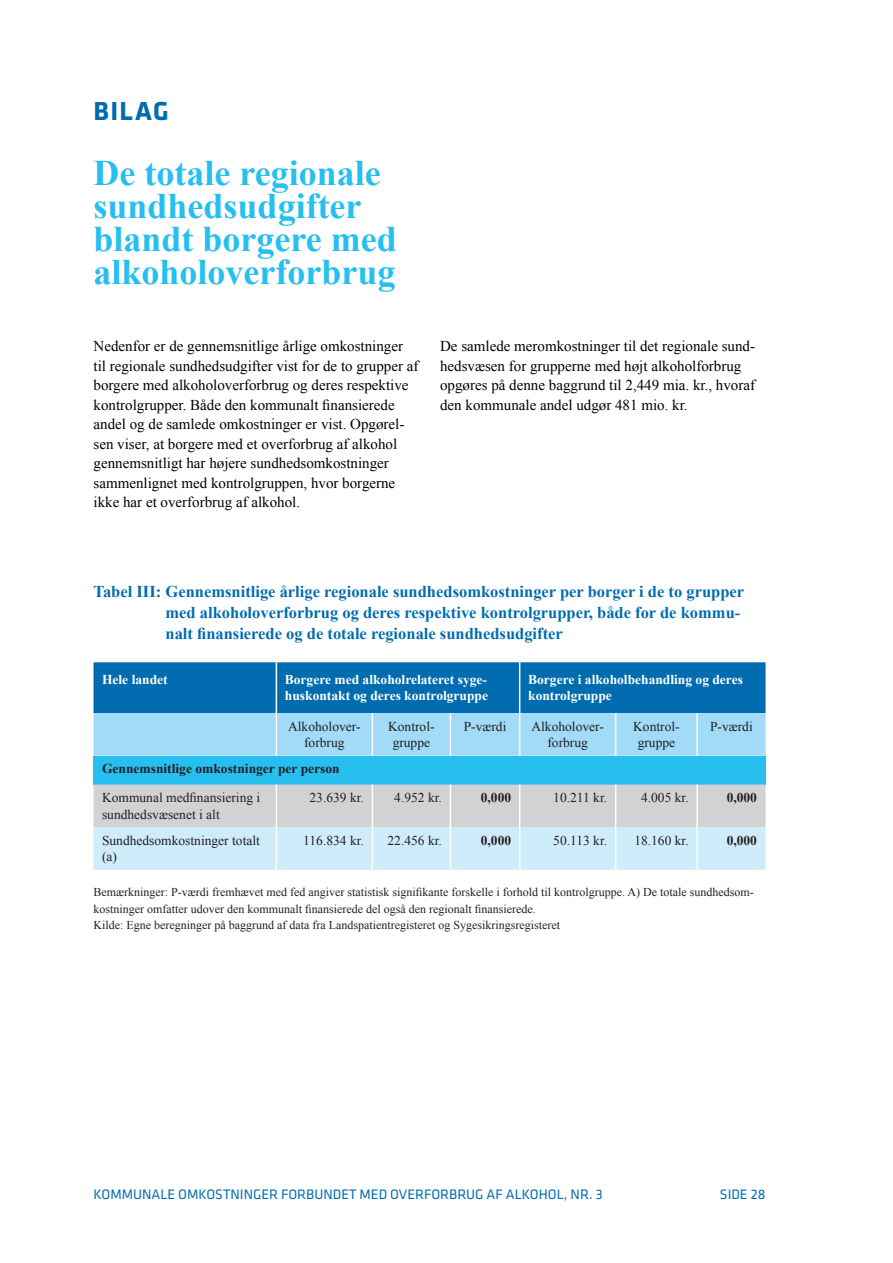
<style>
.page{position:relative;width:893px;height:1263px;background:#fff}
.page>*{position:absolute;margin:0;border:0;box-sizing:border-box;transform-origin:0 0}
.Overskrift_blå{font:700 36px/33px "Times New Roman";color:#26bff0}
.BILAG{font:700 27px "Klavika";letter-spacing:.05em;color:#006cb0}
.Figurtitel{font:700 16.5px/21px "Times New Roman";color:#006cb0}
.Brødtext{font:15px/19.5px "Times New Roman";color:#000}
.t1{font:14.25px "Klavika";color:#006cb0}
.t2{font:13.5px/16.2px "Times New Roman";color:#231f20;text-align:center}
.t3{font:700 13.5px/16.2px "Times New Roman";color:#fff}
.t4{font:700 13.5px "Times New Roman";color:#231f20}
.Fodnote{font:12px/16.5px "Times New Roman";color:#231f20}
</style>
<div class="page">
<svg style="left:94px;top:662px;width:671px;height:94px;background:#4a9fd0"></svg>
<div style="left:94px;top:756px;width:671px;height:28px;background:#26bff0"></div>
<svg style="left:94px;top:784px;width:671px;height:86px;background:#cfdfe7"></svg>
<hr style="left:276px;top:662px;width:1px;height:51px;background:#fff">
<hr style="left:519px;top:662px;width:1px;height:51px;background:#fff">
<hr style="left:276px;top:713px;width:1px;height:43px;background:#fff">
<hr style="left:372px;top:713px;width:1px;height:43px;background:#fff">
<hr style="left:450px;top:713px;width:1px;height:43px;background:#fff">
<hr style="left:519px;top:713px;width:1px;height:43px;background:#fff">
<hr style="left:615px;top:713px;width:1px;height:43px;background:#fff">
<hr style="left:696px;top:713px;width:2px;height:43px;background:#fff">
<hr style="left:276px;top:784px;width:1px;height:43px;background:#fff">
<hr style="left:372px;top:784px;width:1px;height:43px;background:#fff">
<hr style="left:450px;top:784px;width:1px;height:43px;background:#fff">
<hr style="left:519px;top:784px;width:1px;height:43px;background:#fff">
<hr style="left:615px;top:784px;width:1px;height:43px;background:#fff">
<hr style="left:696px;top:784px;width:2px;height:43px;background:#fff">
<hr style="left:276px;top:827px;width:1px;height:43px;background:#fff">
<hr style="left:372px;top:827px;width:1px;height:43px;background:#fff">
<hr style="left:450px;top:827px;width:1px;height:43px;background:#fff">
<hr style="left:519px;top:827px;width:1px;height:43px;background:#fff">
<hr style="left:615px;top:827px;width:1px;height:43px;background:#fff">
<hr style="left:696px;top:827px;width:2px;height:43px;background:#fff">
<p class="BILAG" style="left:94px;top:97px;width:77px">BILAG</p>
<p class="Overskrift_blå" style="left:94px;top:155px;width:305px">De totale regionale sundhedsudgifter blandt borgere med alkoholoverforbrug</p>
<p class="Brødtext" style="left:94px;top:336px;width:326px">Nedenfor er de gennemsnitlige årlige omkostninger til regionale sundhedsudgifter vist for de to grupper af borgere med alkoholoverforbrug og deres respektive kontrolgrupper. Både den kommunalt finansierede andel og de samlede omkostninger er vist. Opgørel&shy;sen viser, at borgere med et overforbrug af alkohol gennemsnitligt har højere sundhedsomkostninger sammenlignet med kontrolgruppen, hvor borgerne ikke har et overforbrug af alkohol.</p>
<p class="Brødtext" style="left:440px;top:336px;width:316px">De samlede meromkostninger til det regionale sund&shy;hedsvæsen for grupperne med højt alkoholforbrug opgøres på denne baggrund til 2,449 mia. kr., hvoraf den kommunale andel udgør 481 mio. kr.</p>
<p class="Figurtitel" style="left:166px;top:580px;width:580px;text-indent:-72px">Tabel III: Gennemsnitlige årlige regionale sundhedsomkostninger per borger i de to grupper med alkoholoverforbrug og deres respektive kontrolgrupper, både for de kommu&shy;nalt finansierede og de totale regionale sundhedsudgifter</p>
<p class="t3" style="left:102px;top:671px;width:67px">Hele landet</p>
<p class="t3" style="left:285px;top:671px;width:205px">Borgere med alkoholrelateret syge&shy;huskontakt og deres kontrolgruppe</p>
<p class="t3" style="left:528px;top:671px;width:216px">Borgere i alkoholbehandling og deres kontrolgruppe</p>
<p class="t2" style="left:288px;top:718px;width:74px">Alkoholover&shy;forbrug</p>
<p class="t2" style="left:388px;top:718px;width:48px">Kontrol&shy;gruppe</p>
<p class="t2" style="left:464px;top:718px;width:44px">P-værdi</p>
<p class="t2" style="left:531px;top:718px;width:74px">Alkoholover&shy;forbrug</p>
<p class="t2" style="left:633px;top:718px;width:48px">Kontrol&shy;gruppe</p>
<p class="t2" style="left:710px;top:718px;width:44px">P-værdi</p>
<p class="t4" style="left:102px;top:759px;width:239px">Gennemsnitlige omkostninger per person</p>
<p class="t2" style="left:102px;top:790px;width:160px;text-align:left">Kommunal medfinansiering i sundhedsvæsenet i alt</p>
<p class="t2" style="left:309px;top:790px;width:56px">23.639 kr.</p>
<p class="t2" style="left:394px;top:790px;width:49px">4.952 kr.</p>
<p class="t4" style="left:481px;top:788px;width:32px">0,000</p>
<p class="t2" style="left:553px;top:790px;width:55px">10.211 kr.</p>
<p class="t2" style="left:641px;top:790px;width:49px">4.005 kr.</p>
<p class="t4" style="left:727px;top:788px;width:32px">0,000</p>
<p class="t2" style="left:102px;top:832px;width:159px;text-align:left">Sundhedsomkostninger totalt (a)</p>
<p class="t2" style="left:303px;top:832px;width:62px">116.834 kr.</p>
<p class="t2" style="left:388px;top:832px;width:56px">22.456 kr.</p>
<p class="t4" style="left:481px;top:831px;width:32px">0,000</p>
<p class="t2" style="left:553px;top:832px;width:55px">50.113 kr.</p>
<p class="t2" style="left:634px;top:832px;width:56px">18.160 kr.</p>
<p class="t4" style="left:727px;top:831px;width:32px">0,000</p>
<p class="Fodnote" style="left:94px;top:883px;width:662px">Bemærkninger: P-værdi fremhævet med fed angiver statistisk signifikante forskelle i forhold til kontrolgruppe. A) De totale sundhedsom&shy;kostninger omfatter udover den kommunalt finansierede del også den regionalt finansierede.</p>
<p class="Fodnote" style="left:94px;top:916px;width:468px">Kilde: Egne beregninger på baggrund af data fra Landspatientregisteret og Sygesikringsregisteret</p>
<p class="t1" style="left:94px;top:1187px;width:511px">KOMMUNALE OMKOSTNINGER FORBUNDET MED OVERFORBRUG AF ALKOHOL, NR. 3</p>
<p class="t1" style="left:720px;top:1187px;width:47px">SIDE 28</p>
</div>
